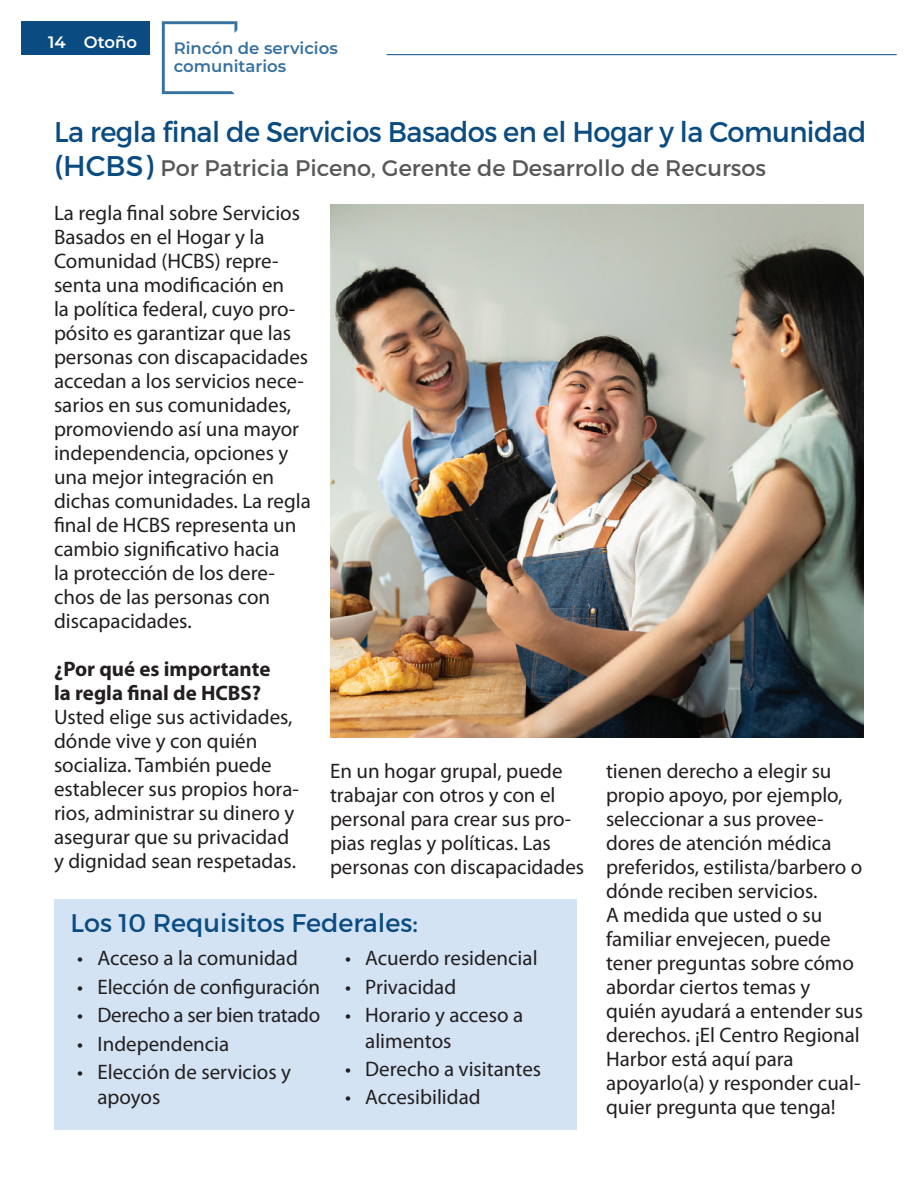
<style>
.page{position:relative;width:918px;height:1188px;background:#fff}
.page>*{position:absolute;margin:0;border:0;box-sizing:border-box;transform-origin:0 0}
.t1{font:28.5px "Montserrat";letter-spacing:-.02em;color:#0a4c82;scale:.96 1}
.t2{font:25.5px "Montserrat";color:#0a4c82}
.t3{font:22.5px "Montserrat";color:#57585a}
.t4{font:21px/24px "Myriad Pro";color:#231f20}
.t5{font:700 21px/24px "Myriad Pro";color:#231f20}
.t6{font:600 16.5px/18px "Montserrat";color:#37719f}
.t7{font:600 16.5px "Montserrat";color:#fff}
.s1{font-size:28.5px;color:#0a4c82}
</style>
<div class="page">
<hr style="left:387px;top:54px;width:510px;height:1px;background:#0a4c82">
<div style="left:21px;top:21px;width:129px;height:34px;background:#0a4c82"></div>
<div style="left:54px;top:899px;width:523px;height:230px;background:#d3e3f4"></div>
<svg style="left:162px;top:21px;width:75px;height:73px"></svg>
<img style="left:330px;top:204px;width:534px;height:534px">
<p class="t7" style="left:48px;top:31px;width:91px">14 Otoño</p>
<p class="t6" style="left:174px;top:38px;width:166px">Rincón de servicios comunitarios</p>
<h1 class="t1" style="left:54px;top:114px;width:848px">La regla final de Servicios Basados en el Hogar y la Comunidad</h1>
<p class="t3" style="left:54px;top:154px;width:714px"><span class="s1">(HCBS)</span> Por Patricia Piceno, Gerente de Desarrollo de Recursos</p>
<p class="t4" style="left:54px;top:200px;width:258px">La regla final sobre Servicios<br>Basados en el Hogar y la<br>Comunidad (HCBS) repre&shy;senta una modificación en<br>la política federal, cuyo pro&shy;pósito es garantizar que las personas con discapacidades accedan a los servicios nece&shy;sarios en sus comunidades, promoviendo así una mayor independencia, opciones y una mejor integración en dichas comunidades. La regla final de HCBS representa un cambio significativo hacia<br>la protección de los dere&shy;chos de las personas con discapacidades.</p>
<p class="t5" style="left:54px;top:656px;width:218px">¿Por qué es importante la regla final de HCBS?</p>
<p class="t4" style="left:54px;top:705px;width:246px">Usted elige sus actividades, dónde vive y con quién socializa. También puede establecer sus propios hora&shy;rios, administrar su dinero y asegurar que su privacidad y dignidad sean respetadas.</p>
<p class="t4" style="left:330px;top:759px;width:256px">En un hogar grupal, puede trabajar con otros y con el personal para crear sus pro&shy;pias reglas y políticas. Las personas con discapacidades</p>
<p class="t4" style="left:606px;top:759px;width:259px">tienen derecho a elegir su propio apoyo, por ejemplo, seleccionar a sus provee&shy;dores de atención médica preferidos, estilista/barbero o dónde reciben servicios.<br>A medida que usted o su familiar envejecen, puede tener preguntas sobre cómo abordar ciertos temas y quién ayudará a entender sus derechos. ¡El Centro Regional<br>Harbor está aquí para apoyarlo(a) y responder cual&shy;quier pregunta que tenga!</p>
<p class="t2" style="left:70px;top:907px;width:349px">Los 10 Requisitos Federales:</p>
<p class="t4" style="left:345px;top:946px;width:194px">• Acuerdo residencial</p>
<p class="t4" style="left:345px;top:975px;width:113px">• Privacidad</p>
<p class="t4" style="left:365px;top:1002px;width:159px;line-height:25.2px;text-indent:-20px">• Horario y acceso a alimentos</p>
<p class="t4" style="left:345px;top:1057px;width:198px">• Derecho a visitantes</p>
<p class="t4" style="left:345px;top:1085px;width:137px">• Accesibilidad</p>
<p class="t4" style="left:77px;top:946px;width:222px">• Acceso a la comunidad</p>
<p class="t4" style="left:77px;top:975px;width:244px">• Elección de configuración</p>
<p class="t4" style="left:77px;top:1003px;width:245px">• Derecho a ser bien tratado</p>
<p class="t4" style="left:77px;top:1031px;width:154px">• Independencia</p>
<p class="t4" style="left:97px;top:1059px;width:195px;line-height:25.2px;text-indent:-20px">• Elección de servicios y apoyos</p>
</div>
